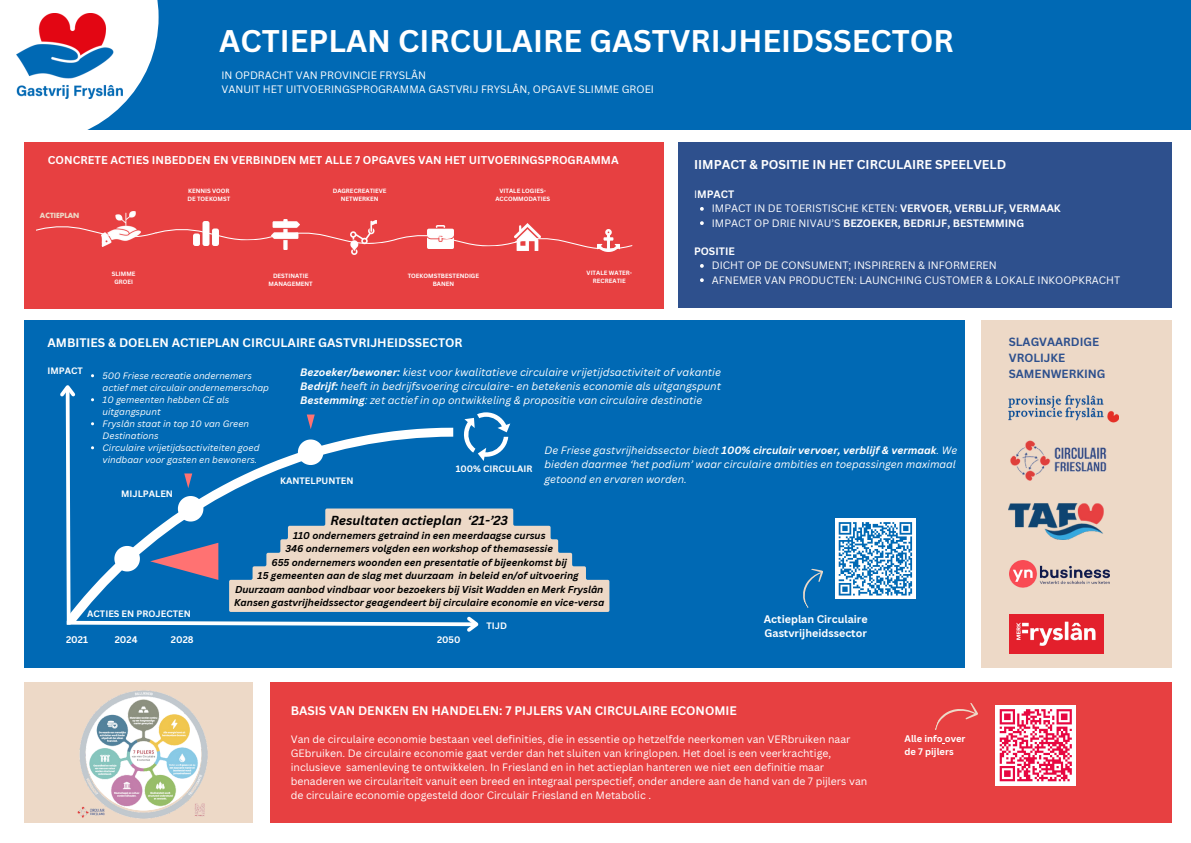
<style>
.page{position:relative;width:1191px;height:843px;background:#fff}
.page>*{position:absolute;margin:0;border:0;box-sizing:border-box;transform-origin:0 0}
.t1{font:700 30.5px "Canva Sans";color:#fff}
.t2{font:italic 700 12.7px "Canva Sans";color:#000}
.t3{font:700 12.5px "Canva Sans";color:#fff}
.t4{font:700 12.1px "Canva Sans";color:#fff}
.t5{font:700 11.6px/15.8px "Canva Sans";color:#2e508d}
.t6{font:700 11px "Canva Sans";color:#fff}
.t7{font:700 10.7px/14.2px "Canva Sans";color:#fff}
.t8{font:10.5px "Canva Sans";color:#fff}
.t9{font:italic 10.5px "Canva Sans";color:#fff}
.t10{font:700 10.5px "Canva Sans";color:#fff}
.t11{font:10.4px/13.9px "Canva Sans";color:#fff}
.t12{font:italic 10.4px/14.2px "Canva Sans";color:#fff}
.t13{font:italic 700 9.7px "Canva Sans";color:#000}
.t14{font:700 9.4px "Canva Sans";color:#fff}
.t15{font:700 9.2px "Canva Sans";color:#fff}
.t16{font:700 9.1px "Canva Sans";color:#fff}
.t17{font:italic 9px/12px "Canva Sans";color:#fff}
.t18{font:700 7px "Futura LT Pro";color:#edd9c7}
.t19{font:700 6px/8px "Canva Sans";color:#fff;text-align:center}
.s1{font-weight:400}
.s2{font-weight:700}
</style>
<div class="page">
<div style="left:24px;top:682px;width:229px;height:140px;background:#edd9c7"></div>
<div style="left:24px;top:320px;width:940px;height:347px;background:#0069b4"></div>
<div style="left:678px;top:142px;width:493px;height:165px;background:#2e508d"></div>
<div style="left:270px;top:682px;width:901px;height:140px;background:#e74041"></div>
<div style="left:24px;top:142px;width:640px;height:166px;background:#e74041"></div>
<div style="left:0;top:0;width:1190px;height:130px;background:#0069b4"></div>
<svg style="left:0;top:0;width:158px;height:130px"></svg>
<svg style="left:36px;top:221px;width:596px;height:31px"></svg>
<img style="left:16px;top:14px;width:106px;height:84px">
<div style="left:980px;top:320px;width:191px;height:347px;background:#edd9c7"></div>
<img style="left:1008px;top:395px;width:110px;height:27px">
<img style="left:77px;top:690px;width:131px;height:129px">
<img style="left:1009px;top:614px;width:94px;height:39px">
<div style="left:995px;top:704px;width:81px;height:81px;background:#fff"></div>
<svg style="left:999px;top:709px;width:73px;height:73px"></svg>
<img style="left:102px;top:211px;width:38px;height:36px">
<img style="left:193px;top:222px;width:26px;height:23px">
<img style="left:271px;top:219px;width:29px;height:30px">
<img style="left:350px;top:221px;width:26px;height:33px">
<img style="left:427px;top:225px;width:26px;height:23px">
<img style="left:514px;top:223px;width:26px;height:27px">
<img style="left:597px;top:229px;width:22px;height:22px">
<div style="left:835px;top:518px;width:80px;height:81px;background:#fff"></div>
<svg style="left:803px;top:522px;width:110px;height:86px"></svg>
<img style="left:1010px;top:440px;width:97px;height:41px">
<img style="left:1009px;top:560px;width:100px;height:27px">
<img style="left:1008px;top:504px;width:95px;height:35px">
<svg style="left:935px;top:703px;width:43px;height:41px"></svg>
<svg style="left:700px;top:207px;width:3px;height:4px"></svg>
<svg style="left:700px;top:221px;width:3px;height:4px"></svg>
<svg style="left:700px;top:264px;width:3px;height:4px"></svg>
<svg style="left:700px;top:278px;width:3px;height:4px"></svg>
<svg style="left:60px;top:374px;width:549px;height:258px"></svg>
<p class="t1" style="left:219px;top:20px;width:736px">ACTIEPLAN CIRCULAIRE GASTVRIJHEIDSSECTOR</p>
<p class="t8" style="left:221px;top:68px;width:206px">IN OPDRACHT VAN PROVINCIE FRYSLÂN</p>
<p class="t8" style="left:221px;top:82px;width:434px">VANUIT HET UITVOERINGSPROGRAMMA GASTVRIJ FRYSLÂN, OPGAVE SLIMME GROEI</p>
<p class="t6" style="left:48px;top:152px;width:572px">CONCRETE ACTIES INBEDDEN EN VERBINDEN MET ALLE 7 OPGAVES VAN HET UITVOERINGSPROGRAMMA</p>
<p class="t18" style="left:40px;top:212px;width:41px">ACTIEPLAN</p>
<p class="t19" style="left:112px;top:269px;width:25px;rotate:-1deg">SLIMME<br>GROEI</p>
<p class="t19" style="left:187px;top:187px;width:44px;text-align:left">KENNIS VOOR<br>DE TOEKOMST</p>
<p class="t19" style="left:333px;top:187px;width:55px">DAGRECREATIEVE<br>NETWERKEN</p>
<p class="t19" style="left:495px;top:187px;width:56px">VITALE LOGIES-<br>ACCOMMODATIES</p>
<p class="t19" style="left:273px;top:272px;width:37px">DESTINATIE</p>
<p class="t19" style="left:268px;top:280px;width:46px">MANAGEMENT</p>
<p class="t19" style="left:407px;top:272px;width:73px">TOEKOMSTBESTENDIGE<br>BANEN</p>
<p class="t19" style="left:586px;top:269px;width:47px">VITALE WATER-</p>
<p class="t19" style="left:593px;top:277px;width:34px">RECREATIE</p>
<p class="t3" style="left:694px;top:156px;width:313px">IIMPACT &amp; POSITIE IN HET CIRCULAIRE SPEELVELD</p>
<p class="t10" style="left:694px;top:187px;width:42px"><span class="s1">I</span>MPACT</p>
<p class="t8" style="left:711px;top:201px;width:350px">IMPACT IN DE TOERISTISCHE KETEN: <span class="s2">VERVOER, VERBLIJF, VERMAAK</span></p>
<p class="t10" style="left:711px;top:215px;width:314px"><span class="s1">IMPACT OP DRIE NIVAU’S</span> BEZOEKER, BEDRIJF, BESTEMMING</p>
<p class="t10" style="left:694px;top:244px;width:42px">POSITIE</p>
<p class="t8" style="left:711px;top:258px;width:286px">DICHT OP DE CONSUMENT; INSPIREREN &amp; INFORMEREN</p>
<p class="t8" style="left:711px;top:272px;width:410px">AFNEMER VAN PRODUCTEN: LAUNCHING CUSTOMER &amp; LOKALE INKOOPKRACHT</p>
<p class="t4" style="left:48px;top:334px;width:416px">AMBITIES &amp; DOELEN ACTIEPLAN CIRCULAIRE GASTVRIJHEIDSSECTOR</p>
<p class="t16" style="left:48px;top:364px;width:37px">IMPACT</p>
<p class="t17" style="left:103px;top:369px;width:168px">500 Friese recreatie ondernemers actief met circulair ondernemerschap</p>
<p class="t17" style="left:103px;top:393px;width:128px">10 gemeenten hebben CE als uitgangspunt</p>
<p class="t17" style="left:103px;top:417px;width:148px">Fryslân staat in top 10 van Green<br>Destinations</p>
<p class="t17" style="left:103px;top:441px;width:158px">Circulaire vrijetijdsactiviteiten goed vindbaar voor gasten en bewoners.</p>
<p class="t16" style="left:121px;top:487px;width:53px">MIJLPALEN</p>
<p class="t9" style="left:300px;top:364px;width:422px"><span class="s2">Bezoeker/bewoner:</span> kiest voor kwalitatieve circulaire vrijetijdsactiviteit of vakantie</p>
<p class="t9" style="left:300px;top:379px;width:422px"><span class="s2">Bedrijf:</span> heeft in bedrijfsvoering circulaire- en betekenis economie als uitgangspunt</p>
<p class="t9" style="left:300px;top:393px;width:404px"><span class="s2">Bestemming</span>: zet actief in op ontwikkeling &amp; propositie van circulaire destinatie</p>
<p class="t12" style="left:544px;top:442px;width:414px">De Friese gastvrijheidssector biedt <span class="s2">100% circulair vervoer, verblijf &amp; vermaak</span>. We bieden daarmee ‘het podium’ waar circulaire ambities en toepassingen maximaal getoond en ervaren worden.</p>
<p class="t16" style="left:456px;top:462px;width:78px">100% CIRCULAIR</p>
<p class="t16" style="left:280px;top:474px;width:75px">KANTELPUNTEN</p>
<p class="t16" style="left:87px;top:606px;width:105px">ACTIES EN PROJECTEN</p>
<p class="t2" style="left:330px;top:511px;width:179px">Resultaten actieplan ‘21-’23</p>
<p class="t13" style="left:293px;top:528px;width:254px">110 ondernemers getraind in een meerdaagse cursus</p>
<p class="t13" style="left:285px;top:542px;width:269px">346 ondernemers volgden een workshop of themasessie</p>
<p class="t13" style="left:271px;top:555px;width:297px">655 ondernemers woonden een presentatie of bijeenkomst bij</p>
<p class="t13" style="left:258px;top:569px;width:322px">15 gemeenten aan de slag met duurzaam in beleid en/of uitvoering</p>
<p class="t13" style="left:235px;top:582px;width:370px">Duurzaam aanbod vindbaar voor bezoekers bij Visit Wadden en Merk Fryslân</p>
<p class="t13" style="left:234px;top:596px;width:371px">Kansen gastvrijheidssector geagendeert bij circulaire economie en vice-versa</p>
<p class="t16" style="left:486px;top:619px;width:22px">TIJD</p>
<p class="t14" style="left:66px;top:632px;width:23px">2021</p>
<p class="t14" style="left:115px;top:632px;width:24px">2024</p>
<p class="t14" style="left:171px;top:632px;width:24px">2028</p>
<p class="t15" style="left:437px;top:633px;width:25px">2050</p>
<p class="t4" style="left:291px;top:702px;width:447px">BASIS VAN DENKEN EN HANDELEN: 7 PIJLERS VAN CIRCULAIRE ECONOMIE</p>
<p class="t7" style="left:763px;top:611px;width:105px">Actieplan Circulaire<br>Gastvrijheidssector</p>
<p class="t11" style="left:291px;top:731px;width:578px">Van de circulaire economie bestaan veel definities, die in essentie op hetzelfde neerkomen van VERbruiken naar GEbruiken. De circulaire economie gaat verder dan het sluiten van kringlopen. Het doel is een veerkrachtige, inclusieve samenleving te ontwikkelen. In Friesland en in het actieplan hanteren we niet een definitie maar benaderen we circulariteit vanuit een breed en integraal perspectief, onder andere aan de hand van de 7 pijlers van de circulaire economie opgesteld door Circulair Friesland en Metabolic .</p>
<p class="t14" style="left:904px;top:732px;width:62px">Alle info over</p>
<p class="t14" style="left:904px;top:745px;width:51px">de 7 pijlers</p>
<p class="t5" style="left:1008px;top:334px;width:98px">SLAGVAARDIGE<br>VROLIJKE<br>SAMENWERKING</p>
</div>
